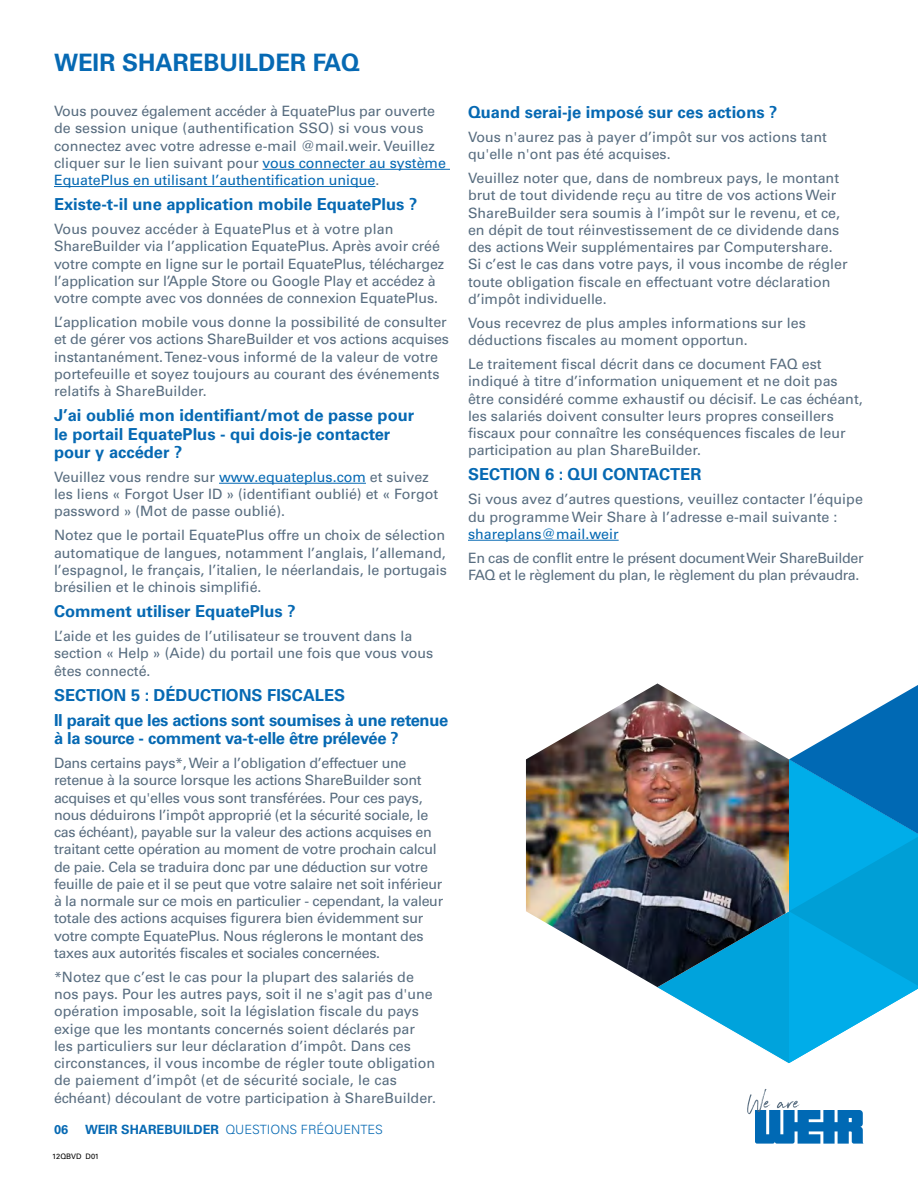
<style>
.page{position:relative;width:918px;height:1188px;background:#fff}
.page>*{position:absolute;margin:0;border:0;box-sizing:border-box;transform-origin:0 0}
.t1{font:700 24px "Univers LT Std";color:#0669b3}
.t2{font:700 16.5px/18.3px "Univers LT Std";color:#0669b3}
.t3{font:700 16.5px/25px "Univers LT Std";letter-spacing:-.02em;color:#0669b3}
.t4{font:14.25px/17.2px "Univers LT Std";color:#586d80}
.t5{font:14.25px/17.2px "Univers LT Std";letter-spacing:-.02em;color:#586d80}
.t6{font:14.25px/17.2px "Univers LT Std";letter-spacing:-.025em;color:#586d80}
.t7{font:14.25px "Univers LT Std";color:#0669b3}
.t8{font:300 12.75px "Univers LT Std";color:#0669b3}
.t9{font:700 12.75px "Univers LT Std";color:#0669b3}
.t10{font:7.5px "Univers LT Std";color:#000}
.s1{color:#0669b3}
.s2{font-weight:700}
</style>
<div class="page">
<img style="left:526px;top:683px;width:134px;height:304px">
<img style="left:657px;top:685px;width:261px;height:378px">
<svg style="left:747px;top:1089px;width:117px;height:55px"></svg>
<hr style="left:263px;top:169px;width:187px;height:1px;background:#0669b3">
<hr style="left:54px;top:186px;width:321px;height:1px;background:#0669b3">
<hr style="left:219px;top:483px;width:147px;height:1px;background:#0669b3">
<hr style="left:468px;top:540px;width:151px;height:1px;background:#0669b3">
<h1 class="t1" style="left:54px;top:49px;width:307px">WEIR SHAREBUILDER FAQ</h1>
<p class="t4" style="left:54px;top:103px;width:394px">Vous pouvez également accéder à EquatePlus par ouverte de session unique (authentification SSO) si vous vous connectez avec votre adresse e-mail @mail.weir. Veuillez cliquer sur le lien suivant pour <span class="s1">vous connecter au système EquatePlus en utilisant l’authentification unique</span>.</p>
<p class="t2" style="left:54px;top:195px;width:365px">Existe-t-il une application mobile EquatePlus ?</p>
<p class="t4" style="left:54px;top:221px;width:392px">Vous pouvez accéder à EquatePlus et à votre plan ShareBuilder via l’application EquatePlus. Après avoir créé votre compte en ligne sur le portail EquatePlus, téléchargez l’application sur l’Apple Store ou Google Play et accédez à votre compte avec vos données de connexion EquatePlus.</p>
<p class="t4" style="left:54px;top:314px;width:397px">L’application mobile vous donne la possibilité de consulter et de gérer vos actions ShareBuilder et vos actions acquises instantanément. Tenez-vous informé de la valeur de votre portefeuille et soyez toujours au courant des événements relatifs à ShareBuilder.</p>
<p class="t2" style="left:54px;top:406px;width:362px">J’ai oublié mon identifiant/mot de passe pour le portail EquatePlus - qui dois-je contacter pour y accéder ?</p>
<p class="t4" style="left:54px;top:468px;width:386px">Veuillez vous rendre sur <span class="s1">www.equateplus.com</span> et suivez les liens « Forgot User ID » (identifiant oublié) et « Forgot password » (Mot de passe oublié).</p>
<p class="t4" style="left:54px;top:527px;width:394px;text-align:justify">Notez que le portail EquatePlus offre un choix de sélection automatique de langues, notamment l’anglais, l’allemand, l’espagnol, le français, l’italien, le néerlandais, le portugais brésilien et le chinois simplifié.</p>
<p class="t2" style="left:54px;top:602px;width:243px">Comment utiliser EquatePlus ?</p>
<p class="t4" style="left:54px;top:628px;width:381px">L’aide et les guides de l’utilisateur se trouvent dans la section « Help » (Aide) du portail une fois que vous vous êtes connecté.</p>
<p class="t3" style="left:54px;top:682px;width:396px">SECTION 5 : DÉDUCTIONS FISCALES<br>Il parait que les actions sont soumises à une retenue</p>
<p class="t3" style="left:54px;top:726px;width:346px">à la source - comment va-t-elle être prélevée ?</p>
<p class="t5" style="left:54px;top:754px;width:391px">Dans certains pays*, Weir a l’obligation d’effectuer une retenue à la source lorsque les actions ShareBuilder sont acquises et qu'elles vous sont transférées. Pour ces pays, nous déduirons l’impôt approprié (et la sécurité sociale, le cas échéant), payable sur la valeur des actions acquises en traitant cette opération au moment de votre prochain calcul de paie. Cela se traduira donc par une déduction sur votre feuille de paie et il se peut que votre salaire net soit inférieur à la normale sur ce mois en particulier - cependant, la valeur totale des actions acquises figurera bien évidemment sur votre compte EquatePlus. Nous réglerons le montant des taxes aux autorités fiscales et sociales concernées.</p>
<p class="t4" style="left:54px;top:968px;width:383px">*Notez que c’est le cas pour la plupart des salariés de nos pays. Pour les autres pays, soit il ne s'agit pas d'une opération imposable, soit la législation fiscale du pays exige que les montants concernés soient déclarés par les particuliers sur leur déclaration d’impôt. Dans ces circonstances, il vous incombe de régler toute obligation de paiement d’impôt (et de sécurité sociale, le cas échéant) découlant de votre participation à ShareBuilder.</p>
<p class="t9" style="left:54px;top:1122px;width:16px">06</p>
<p class="t8" style="left:85px;top:1122px;width:299px"><span class="s2">WEIR SHAREBUILDER</span> QUESTIONS FRÉQUENTES</p>
<p class="t10" style="left:52px;top:1152px;width:48px">12QBVD D01</p>
<p class="t2" style="left:468px;top:103px;width:311px">Quand serai-je imposé sur ces actions ?</p>
<p class="t4" style="left:468px;top:128px;width:360px">Vous n'aurez pas à payer d’impôt sur vos actions tant qu'elle n'ont pas été acquises.</p>
<p class="t4" style="left:468px;top:169px;width:381px">Veuillez noter que, dans de nombreux pays, le montant brut de tout dividende reçu au titre de vos actions Weir ShareBuilder sera soumis à l’impôt sur le revenu, et ce, en dépit de tout réinvestissement de ce dividende dans des actions Weir supplémentaires par Computershare.<br>Si c’est le cas dans votre pays, il vous incombe de régler toute obligation fiscale en effectuant votre déclaration d’impôt individuelle.</p>
<p class="t4" style="left:468px;top:314px;width:339px">Vous recevrez de plus amples informations sur les déductions fiscales au moment opportun.</p>
<p class="t4" style="left:468px;top:355px;width:396px">Le traitement fiscal décrit dans ce document FAQ est indiqué à titre d’information uniquement et ne doit pas être considéré comme exhaustif ou décisif. Le cas échéant, les salariés doivent consulter leurs propres conseillers fiscaux pour connaître les conséquences fiscales de leur participation au plan ShareBuilder.</p>
<p class="t2" style="left:468px;top:465px;width:235px">SECTION 6 : QUI CONTACTER</p>
<p class="t4" style="left:468px;top:491px;width:396px">Si vous avez d’autres questions, veuillez contacter l’équipe du programme Weir Share à l’adresse e-mail suivante :</p>
<p class="t7" style="left:468px;top:525px;width:152px">shareplans@mail.weir</p>
<p class="t6" style="left:468px;top:549px;width:397px">En cas de conflit entre le présent document Weir ShareBuilder<br>FAQ et le règlement du plan, le règlement du plan prévaudra.</p>
</div>
